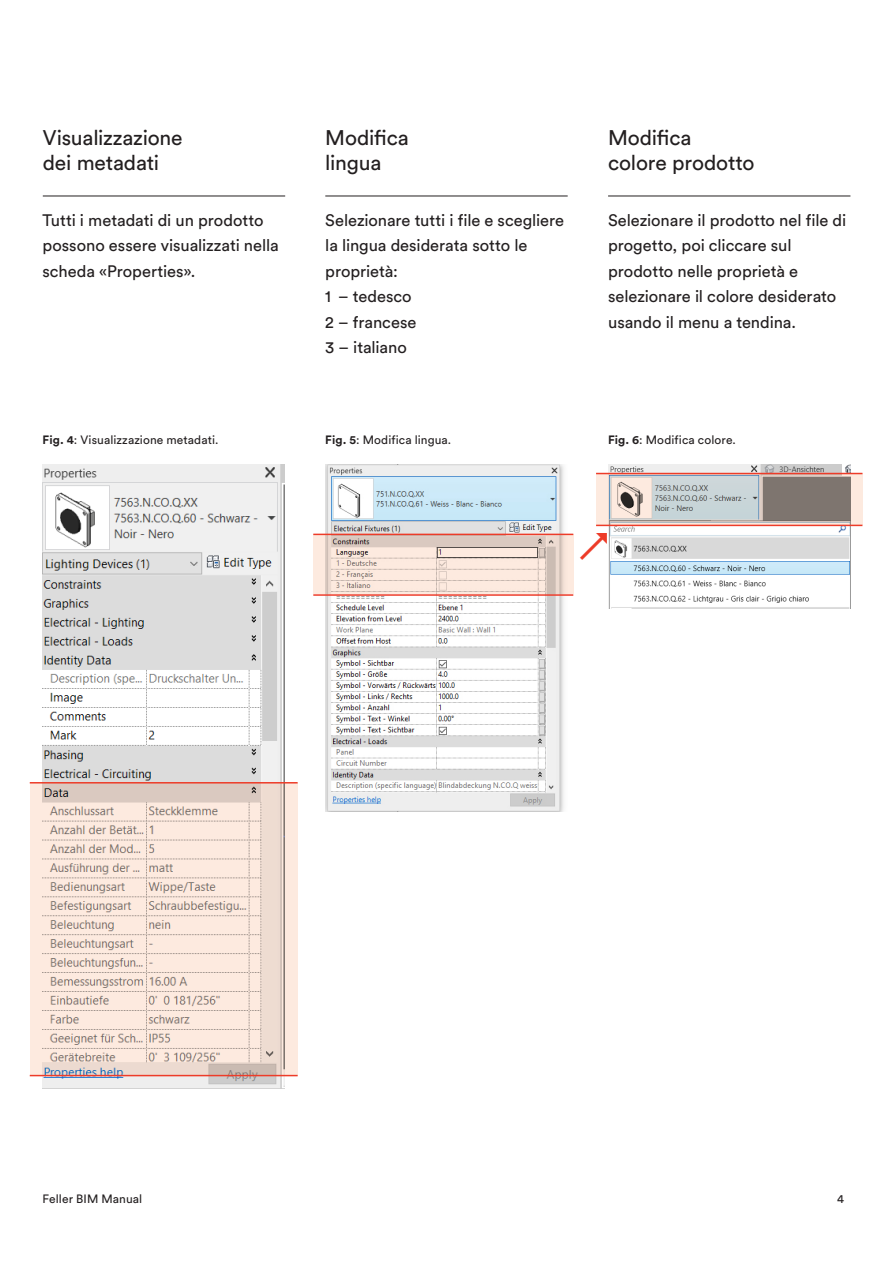
<style>
.page{position:relative;width:893px;height:1263px;background:#fff}
.page>*{position:absolute;margin:0;border:0;box-sizing:border-box;transform-origin:0 0}
.Lead_bold_14_17_bloc{font:37.5px "Circular Std";color:#ed3c29}
.t1{font:21px "Circular Std";letter-spacing:-.01em;color:#231f20}
.Lead_bold_14_17_bloc-2{font:16.5px/25.5px "Circular Std";letter-spacing:-.005em;color:#231f20}
.Lead_bold_14_17_bloc-3{font:12px "Circular Std";letter-spacing:.01em;color:#231f20}
.s1{font-weight:700}
</style>
<div class="page">
<hr style="left:43px;top:196px;width:242px;height:1px;background:#231f20">
<hr style="left:325px;top:196px;width:243px;height:1px;background:#231f20">
<hr style="left:608px;top:196px;width:242px;height:1px;background:#231f20">
<img style="left:43px;top:465px;width:242px;height:623px">
<img style="left:325px;top:465px;width:243px;height:346px">
<img style="left:608px;top:464px;width:242px;height:144px">
<svg style="left:313px;top:535px;width:260px;height:59px;background:#ead8ce"></svg>
<svg style="left:596px;top:474px;width:266px;height:51px;background:#b7b2af"></svg>
<svg style="left:30px;top:783px;width:268px;height:292px;background:#eddbd0"></svg>
<hr style="left:30px;top:1075px;width:268px;height:1px;background:#ed3c29">
<hr style="left:30px;top:782px;width:268px;height:1px;background:#ed3c29">
<hr style="left:313px;top:594px;width:260px;height:2px;background:#ed3c29">
<hr style="left:313px;top:534px;width:260px;height:1px;background:#ed3c29">
<hr style="left:596px;top:473px;width:266px;height:1px;background:#ed3c29">
<hr style="left:596px;top:525px;width:266px;height:1px;background:#ed3c29">
<p class="t1" style="left:43px;top:124px;width:141px">Visualizzazione</p>
<p class="t1" style="left:43px;top:150px;width:118px">dei metadati</p>
<p class="Lead_bold_14_17_bloc-2" style="left:43px;top:207px;width:238px">Tutti i metadati di un prodotto possono essere visualizzati nella</p>
<p class="Lead_bold_14_17_bloc-2" style="left:43px;top:258px;width:154px">scheda «Properties».</p>
<p class="t1" style="left:325px;top:124px;width:85px">Modifica</p>
<p class="t1" style="left:325px;top:150px;width:58px">lingua</p>
<p class="Lead_bold_14_17_bloc-2" style="left:325px;top:207px;width:240px">Selezionare tutti i file e scegliere la lingua desiderata sotto le proprietà:</p>
<p class="Lead_bold_14_17_bloc-2" style="left:325px;top:284px;width:88px">1 – tedesco</p>
<p class="Lead_bold_14_17_bloc-2" style="left:325px;top:309px;width:93px">2 – francese</p>
<p class="Lead_bold_14_17_bloc-2" style="left:325px;top:335px;width:83px">3 – italiano</p>
<p class="t1" style="left:608px;top:124px;width:85px">Modifica</p>
<p class="t1" style="left:608px;top:150px;width:148px">colore prodotto</p>
<p class="Lead_bold_14_17_bloc-2" style="left:608px;top:207px;width:240px">Selezionare il prodotto nel file di progetto, poi cliccare sul prodotto nelle proprietà e selezionare il colore desiderato usando il menu a tendina.</p>
<p class="Lead_bold_14_17_bloc-3" style="left:43px;top:433px;width:177px"><span class="s1">Fig. 4</span>: Visualizzazione metadati.</p>
<p class="Lead_bold_14_17_bloc-3" style="left:325px;top:433px;width:128px"><span class="s1">Fig. 5</span>: Modifica lingua.</p>
<p class="Lead_bold_14_17_bloc-3" style="left:608px;top:433px;width:129px"><span class="s1">Fig. 6</span>: Modifica colore.</p>
<p class="Lead_bold_14_17_bloc" style="left:609px;top:569px;width:30px;rotate:-180deg">↙</p>
<p class="Lead_bold_14_17_bloc-3" style="left:43px;top:1192px;width:101px">Feller BIM Manual</p>
<p class="Lead_bold_14_17_bloc-3" style="left:837px;top:1191px;width:8px">4</p>
</div>
